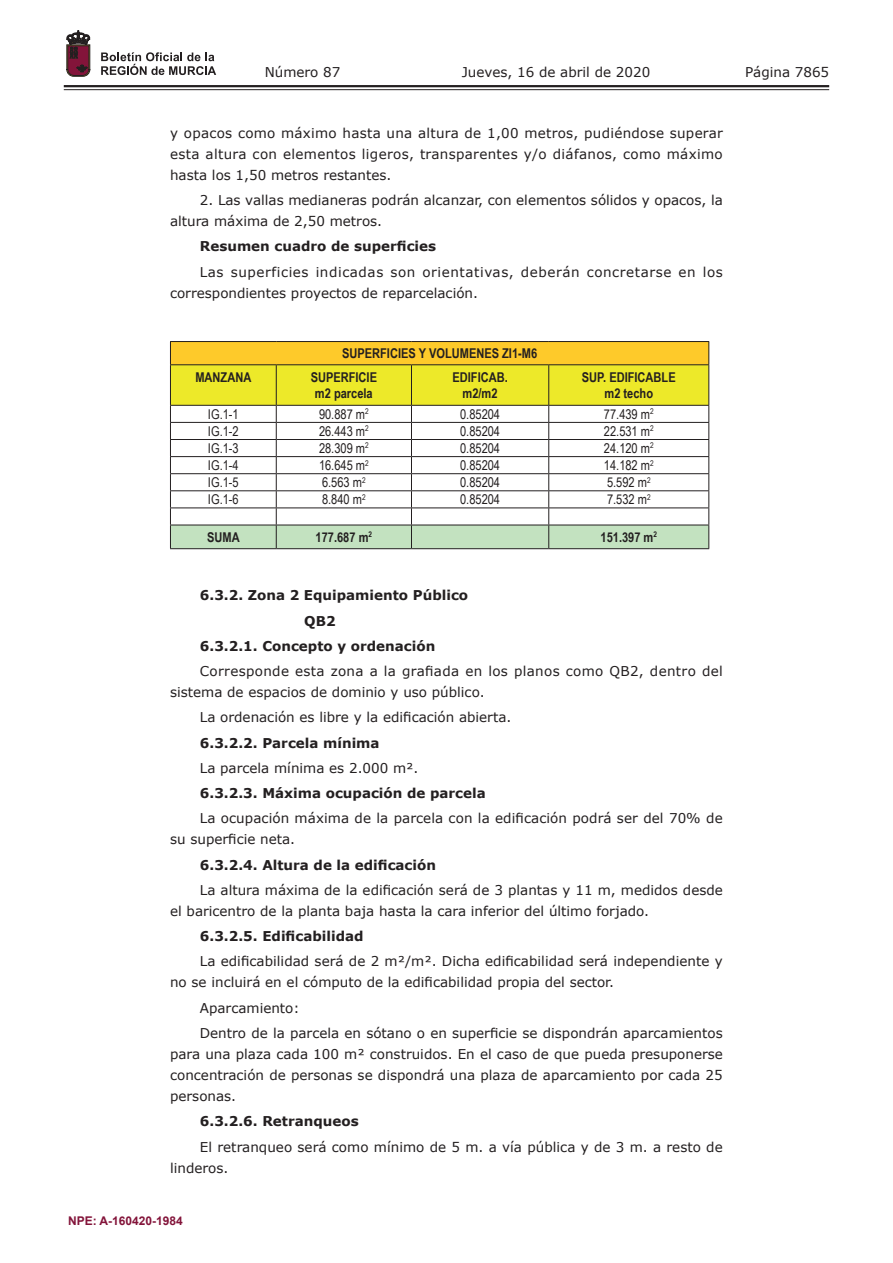
<style>
.page{position:relative;width:893px;height:1263px;background:#fff}
.page>*{position:absolute;margin:0;border:0;box-sizing:border-box;transform-origin:0 0}
.t1{font:13.5px/21px "Verdana";color:#231f20}
.t2{font:700 13.5px "Verdana";color:#231f20}
.t3{font:13.5px "Arial Narrow";color:#231f20}
.t4{font:700 13.5px/16.2px "Arial Narrow";color:#231f20;text-align:center}
.t5{font:13.5px/21px "Verdana";letter-spacing:.045em;color:#231f20}
.t6{font:13.5px/21px "Verdana";letter-spacing:.025em;color:#231f20}
.t7{font:700 12px "Arial";color:#83143a}
</style>
<div class="page">
<hr style="left:64px;top:85px;width:765px;height:2px;background:#231f20">
<hr style="left:64px;top:89px;width:765px;height:1px;background:#231f20">
<svg style="left:101px;top:52px;width:115px;height:23px"></svg>
<svg style="left:67px;top:31px;width:23px;height:45px"></svg>
<hr style="left:170px;top:341px;width:106px;height:1px;background:#231f20">
<hr style="left:276px;top:341px;width:135px;height:1px;background:#231f20">
<hr style="left:411px;top:341px;width:138px;height:1px;background:#231f20">
<hr style="left:549px;top:341px;width:160px;height:1px;background:#231f20">
<svg style="left:170px;top:342px;width:539px;height:207px"></svg>
<p class="t1" style="left:265px;top:61px;width:77px">Número 87</p>
<p class="t1" style="left:462px;top:61px;width:190px">Jueves, 16 de abril de 2020</p>
<p class="t1" style="left:745px;top:61px;width:86px">Página 7865</p>
<p class="t1" style="left:170px;top:122px;width:554px;text-align:justify">y opacos como máximo hasta una altura de 1,00 metros, pudiéndose superar esta altura con elementos ligeros, transparentes y/o diáfanos, como máximo hasta los 1,50 metros restantes.</p>
<p class="t1" style="left:170px;top:190px;width:554px;text-indent:30px">2. Las vallas medianeras podrán alcanzar, con elementos sólidos y opacos, la altura máxima de 2,50 metros.</p>
<p class="t2" style="left:200px;top:237px;width:238px">Resumen cuadro de superficies</p>
<p class="t5" style="left:170px;top:261px;width:554px;text-indent:30px">Las superficies indicadas son orientativas, deberán concretarse en los correspondientes proyectos de reparcelación.</p>
<p class="t4" style="left:342px;top:345px;width:197px">SUPERFICIES Y VOLUMENES ZI1-M6</p>
<p class="t4" style="left:195px;top:368px;width:57px">MANZANA</p>
<p class="t4" style="left:311px;top:368px;width:68px">SUPERFICIE m2 parcela</p>
<p class="t4" style="left:452px;top:368px;width:57px">EDIFICAB. m2/m2</p>
<p class="t4" style="left:582px;top:368px;width:95px">SUP. EDIFICABLE m2 techo</p>
<p class="t3" style="left:208px;top:404px;width:32px">IG.1-1</p>
<p class="t3" style="left:319px;top:404px;width:51px">90.887 m<sup>2</sup></p>
<p class="t3" style="left:460px;top:404px;width:42px">0.85204</p>
<p class="t3" style="left:604px;top:404px;width:51px">77.439 m<sup>2</sup></p>
<p class="t3" style="left:208px;top:421px;width:32px">IG.1-2</p>
<p class="t3" style="left:319px;top:421px;width:51px">26.443 m<sup>2</sup></p>
<p class="t3" style="left:460px;top:421px;width:42px">0.85204</p>
<p class="t3" style="left:604px;top:421px;width:51px">22.531 m<sup>2</sup></p>
<p class="t3" style="left:208px;top:438px;width:32px">IG.1-3</p>
<p class="t3" style="left:319px;top:438px;width:51px">28.309 m<sup>2</sup></p>
<p class="t3" style="left:460px;top:438px;width:42px">0.85204</p>
<p class="t3" style="left:604px;top:438px;width:51px">24.120 m<sup>2</sup></p>
<p class="t3" style="left:208px;top:455px;width:32px">IG.1-4</p>
<p class="t3" style="left:319px;top:455px;width:51px">16.645 m<sup>2</sup></p>
<p class="t3" style="left:460px;top:455px;width:42px">0.85204</p>
<p class="t3" style="left:604px;top:455px;width:51px">14.182 m<sup>2</sup></p>
<p class="t3" style="left:208px;top:472px;width:32px">IG.1-5</p>
<p class="t3" style="left:322px;top:472px;width:45px">6.563 m<sup>2</sup></p>
<p class="t3" style="left:460px;top:472px;width:42px">0.85204</p>
<p class="t3" style="left:607px;top:472px;width:45px">5.592 m<sup>2</sup></p>
<p class="t3" style="left:208px;top:490px;width:32px">IG.1-6</p>
<p class="t3" style="left:322px;top:490px;width:45px">8.840 m<sup>2</sup></p>
<p class="t3" style="left:460px;top:490px;width:42px">0.85204</p>
<p class="t3" style="left:607px;top:490px;width:45px">7.532 m<sup>2</sup></p>
<p class="t4" style="left:207px;top:528px;width:34px">SUMA</p>
<p class="t4" style="left:316px;top:528px;width:58px">177.687 m<sup>2</sup></p>
<p class="t4" style="left:600px;top:528px;width:58px">151.397 m<sup>2</sup></p>
<p class="t2" style="left:200px;top:586px;width:270px">6.3.2. Zona 2 Equipamiento Público</p>
<p class="t2" style="left:304px;top:611px;width:33px">QB2</p>
<p class="t2" style="left:200px;top:636px;width:237px">6.3.2.1. Concepto y ordenación</p>
<p class="t6" style="left:170px;top:660px;width:554px;text-indent:30px">Corresponde esta zona a la grafiada en los planos como QB2, dentro del sistema de espacios de dominio y uso público.</p>
<p class="t1" style="left:200px;top:707px;width:313px">La ordenación es libre y la edificación abierta.</p>
<p class="t2" style="left:200px;top:733px;width:181px">6.3.2.2. Parcela mínima</p>
<p class="t1" style="left:200px;top:757px;width:220px">La parcela mínima es 2.000 m².</p>
<p class="t2" style="left:200px;top:784px;width:287px">6.3.2.3. Máxima ocupación de parcela</p>
<p class="t1" style="left:170px;top:808px;width:554px;text-indent:30px">La ocupación máxima de la parcela con la edificación podrá ser del 70% de su superficie neta.</p>
<p class="t2" style="left:200px;top:855px;width:238px">6.3.2.4. Altura de la edificación</p>
<p class="t1" style="left:170px;top:879px;width:554px;text-indent:30px">La altura máxima de la edificación será de 3 plantas y 11 m, medidos desde el baricentro de la planta baja hasta la cara inferior del último forjado.</p>
<p class="t2" style="left:200px;top:927px;width:165px">6.3.2.5. Edificabilidad</p>
<p class="t1" style="left:170px;top:951px;width:554px;text-indent:30px">La edificabilidad será de 2 m²/m². Dicha edificabilidad será independiente y no se incluirá en el cómputo de la edificabilidad propia del sector.</p>
<p class="t1" style="left:200px;top:995px;width:524px;line-height:25.2px">Aparcamiento:<br>Dentro de la parcela en sótano o en superficie se dispondrán aparcamientos</p>
<p class="t1" style="left:170px;top:1043px;width:554px;text-align:justify">para una plaza cada 100 m² construidos. En el caso de que pueda presuponerse concentración de personas se dispondrá una plaza de aparcamiento por cada 25 personas.</p>
<p class="t2" style="left:200px;top:1112px;width:160px">6.3.2.6. Retranqueos</p>
<p class="t1" style="left:170px;top:1136px;width:554px;text-indent:30px">El retranqueo será como mínimo de 5 m. a vía pública y de 3 m. a resto de linderos.</p>
<p class="t7" style="left:68px;top:1212px;width:116px">NPE: A-160420-1984</p>
</div>
